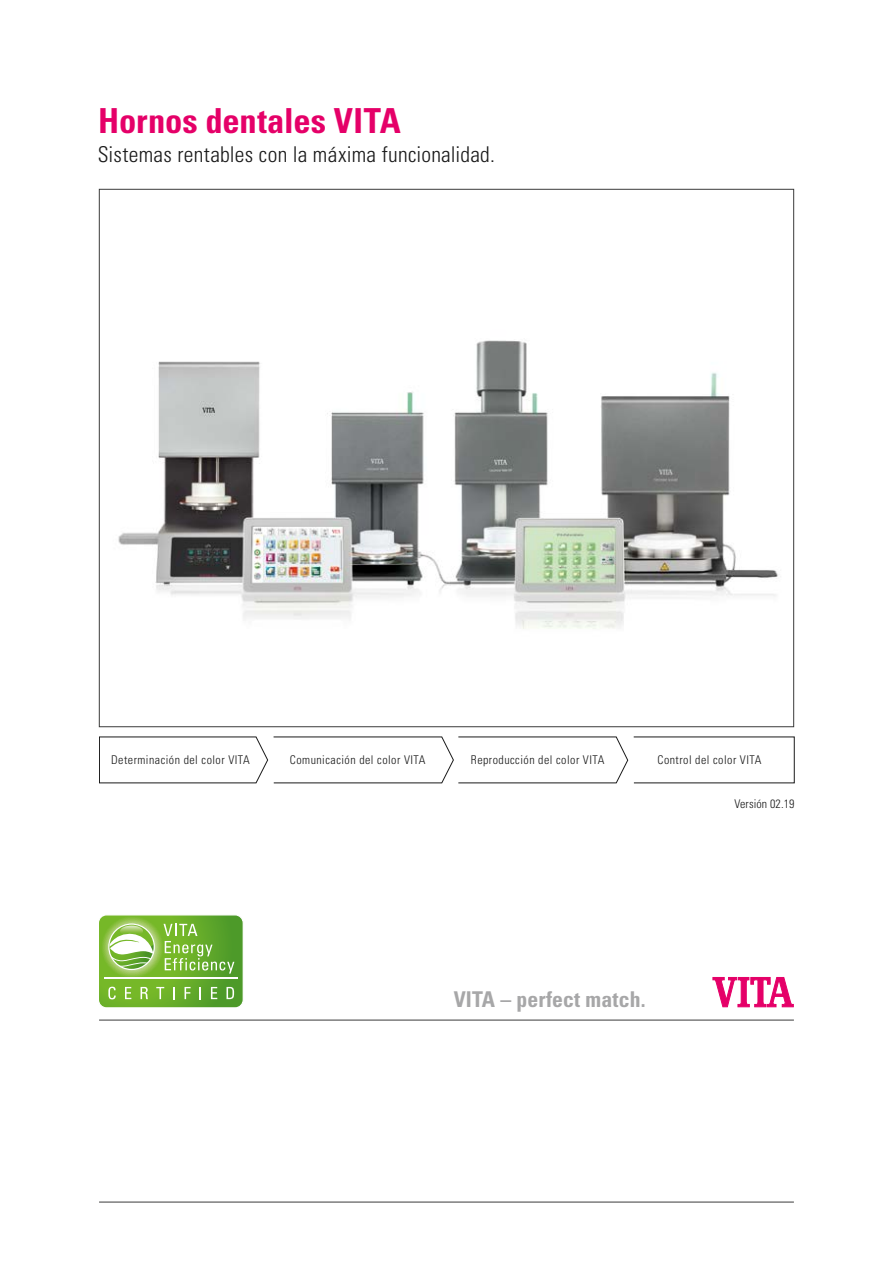
<style>
.page{position:relative;width:893px;height:1263px;background:#fff}
.page>*{position:absolute;margin:0;border:0;box-sizing:border-box;transform-origin:0 0}
.t1{font:700 condensed 34.5px "Univers LT";letter-spacing:-.005em;color:#e50068}
.t2{font:300 condensed 21.75px "Univers LT";letter-spacing:.015em;color:#1a1a1a}
.t3{font:700 condensed 21.75px "Univers LT";letter-spacing:.01em;color:#a7a7a8}
.t4{font:300 condensed 12px "Univers";letter-spacing:.04em;color:#1a1a1a}
.t5{font:300 condensed 12px "Univers LT";letter-spacing:.01em;color:#1a1a1a}
</style>
<div class="page">
<img style="left:118px;top:340px;width:660px;height:289px">
<hr style="left:99px;top:1202px;width:695px;height:1px;background:#3b3b3a">
<svg style="left:712px;top:977px;width:82px;height:30px"></svg>
<hr style="left:99px;top:1020px;width:695px;height:1px;background:#3b3b3a">
<svg style="left:99px;top:915px;width:144px;height:93px;background:#83bb4f"></svg>
<hr style="left:104px;top:978px;width:133px;height:1px;background:#fff">
<svg style="left:99px;top:736px;width:695px;height:47px"></svg>
<h1 class="t1" style="left:98px;top:100px;width:304px">Hornos dentales VITA</h1>
<h2 class="t2" style="left:98px;top:141px;width:399px">Sistemas rentables con la máxima funcionalidad.</h2>
<p class="t4" style="left:111px;top:752px;width:140px">Determinación del color VITA</p>
<p class="t4" style="left:290px;top:752px;width:137px">Comunicación del color VITA</p>
<p class="t4" style="left:471px;top:752px;width:135px">Reproducción del color VITA</p>
<p class="t4" style="left:657px;top:752px;width:105px">Control del color VITA</p>
<h2 class="t3" style="left:454px;top:986px;width:193px">VITA – perfect match.</h2>
<p class="t5" style="left:734px;top:796px;width:61px">Versión 02.19</p>
</div>
